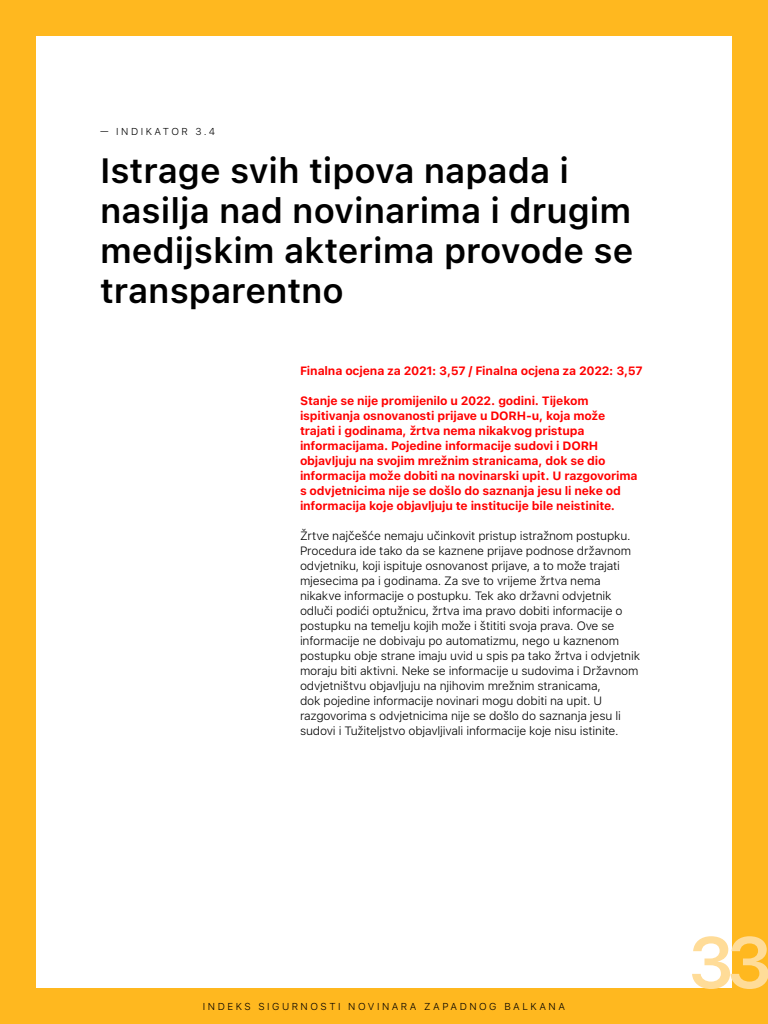
<style>
.page{position:relative;width:768px;height:1024px;background:#fff}
.page>*{position:absolute;margin:0;border:0;box-sizing:border-box;transform-origin:0 0}
.t1{font:600 72px "SF Pro Text";color:#ffdc98}
.t2{font:600 35px/40px "SF Pro Text";color:#000}
.t3{font:300 12px/15px "SF Pro Text";letter-spacing:-.015em;color:#000}
.t4{font:700 12px/15px "SF Pro Text";letter-spacing:-.01em;color:#f00}
.t5{font:300 10px "SF Pro Text";letter-spacing:.25em;color:#000}
</style>
<div class="page">
<div style="left:0;top:0;width:36px;height:1020px;background:#ffb81f"></div>
<div style="left:732px;top:0;width:36px;height:1024px;background:#ffb81f"></div>
<div style="left:0;top:0;width:768px;height:36px;background:#ffb81f"></div>
<div style="left:0;top:988px;width:768px;height:36px;background:#ffb81f"></div>
<p class="t5" style="left:100px;top:126px;width:117px">— INDIKATOR 3.4</p>
<h2 class="t2" style="left:100px;top:151px;width:535px">Istrage svih tipova napada i nasilja nad novinarima i drugim medijskim akterima provode se transparentno</h2>
<p class="t4" style="left:300px;top:363px;width:344px">Finalna ocjena za 2021: 3,57 / Finalna ocjena za 2022: 3,57</p>
<p class="t4" style="left:300px;top:393px;width:339px">Stanje se nije promijenilo u 2022. godini. Tijekom ispitivanja osnovanosti prijave u DORH-u, koja može trajati i godinama, žrtva nema nikakvog pristupa informacijama. Pojedine informacije sudovi i DORH objavljuju na svojim mrežnim stranicama, dok se dio informacija može dobiti na novinarski upit. U razgovorima s odvjetnicima nije se došlo do saznanja jesu li neke od informacija koje objavljuju te institucije bile neistinite.</p>
<p class="t3" style="left:300px;top:528px;width:342px">Žrtve najčešće nemaju učinkovit pristup istražnom postupku.<br>Procedura ide tako da se kaznene prijave podnose državnom odvjetniku, koji ispituje osnovanost prijave, a to može trajati mjesecima pa i godinama. Za sve to vrijeme žrtva nema nikakve informacije o postupku. Tek ako državni odvjetnik odluči podići optužnicu, žrtva ima pravo dobiti informacije o postupku na temelju kojih može i štititi svoja prava. Ove se informacije ne dobivaju po automatizmu, nego u kaznenom postupku obje strane imaju uvid u spis pa tako žrtva i odvjetnik moraju biti aktivni. Neke se informacije u sudovima i Državnom odvjetništvu objavljuju na njihovim mrežnim stranicama,<br>dok pojedine informacije novinari mogu dobiti na upit. U razgovorima s odvjetnicima nije se došlo do saznanja jesu li sudovi i Tužiteljstvo objavljivali informacije koje nisu istinite.</p>
<p class="t5" style="left:203px;top:1000px;width:364px">INDEKS SIGURNOSTI NOVINARA ZAPADNOG BALKANA</p>
<h1 class="t1" style="left:687px;top:921px;width:87px">33</h1>
</div>
